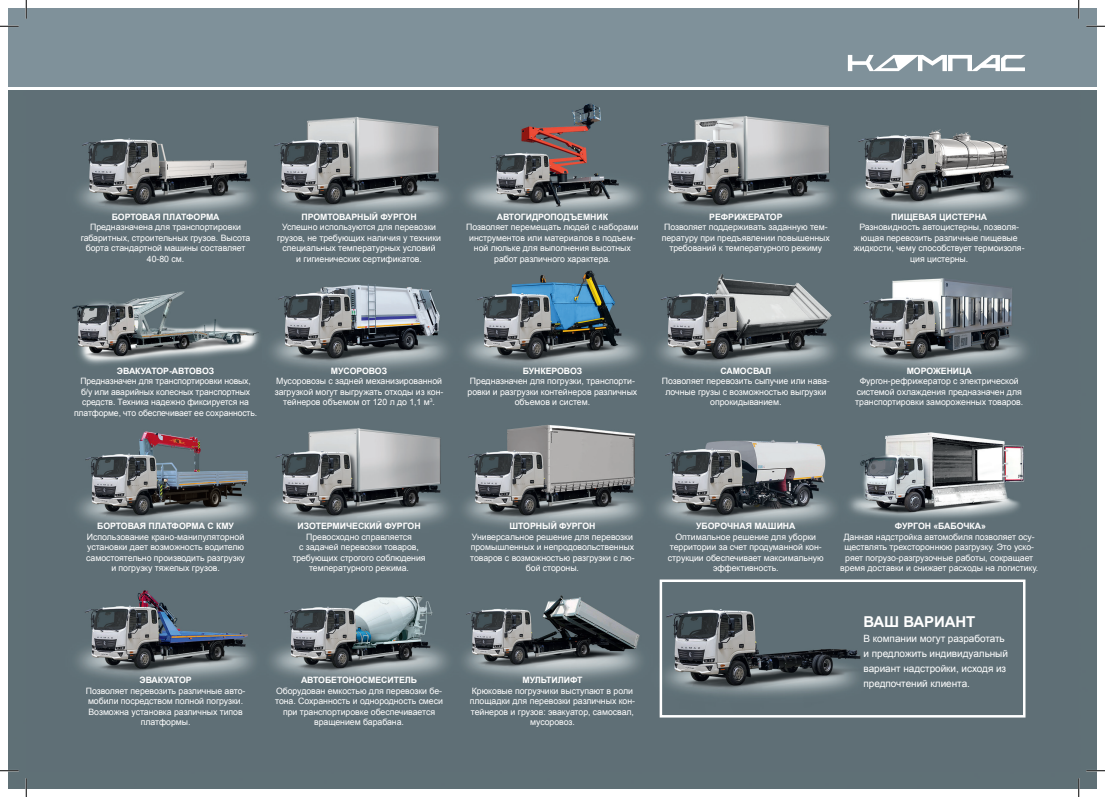
<style>
.page{position:relative;width:1105px;height:797px;background:#fff}
.page>*{position:absolute;margin:0;border:0;box-sizing:border-box;transform-origin:0 0}
.t1{font:700 15px "Arial";letter-spacing:-.005em;color:#fff}
.t2{font:10px/15px "Arial";letter-spacing:-.005em;color:#fff}
.t3{font:8.75px/10.5px "Arial";letter-spacing:-.005em;color:#fff;text-align:center}
.t4{font:700 8.75px "Arial";letter-spacing:-.005em;color:#fff}
</style>
<div class="page">
<div style="left:9px;top:9px;width:1087px;height:79px;background:#7f919a"></div>
<hr style="left:9px;top:87px;width:1087px;height:3px;background:#fff">
<svg style="left:848px;top:55px;width:177px;height:16px"></svg>
<img style="left:9px;top:90px;width:1087px;height:698px">
<div style="left:660px;top:579px;width:365px;height:138px;border:2px solid #fff"></div>
<svg style="left:0;top:25px;width:19px;height:2px"></svg>
<svg style="left:1086px;top:25px;width:19px;height:2px"></svg>
<svg style="left:0;top:770px;width:19px;height:1px"></svg>
<svg style="left:1086px;top:770px;width:19px;height:1px"></svg>
<svg style="left:25px;top:0;width:2px;height:19px"></svg>
<svg style="left:25px;top:778px;width:2px;height:19px"></svg>
<svg style="left:1078px;top:0;width:1px;height:19px"></svg>
<svg style="left:1078px;top:778px;width:1px;height:19px"></svg>
<p class="t4" style="left:112px;top:211px;width:109px">БОРТОВАЯ ПЛАТФОРМА</p>
<p class="t3" style="left:81px;top:222px;width:171px">Предназначена для транспортировки габаритных, строительных грузов. Высота борта стандартной машины составляет<br>40-80 см.</p>
<p class="t4" style="left:301px;top:211px;width:117px">ПРОМТОВАРНЫЙ ФУРГОН</p>
<p class="t3" style="left:277px;top:222px;width:165px">Успешно используются для перевозки грузов, не требующих наличия у техники специальных температурных условий<br>и гигиенических сертификатов.</p>
<p class="t4" style="left:497px;top:211px;width:113px">АВТОГИДРОПОДЪЕМНИК</p>
<p class="t3" style="left:466px;top:222px;width:174px">Позволяет перемещать людей с наборами инструментов или материалов в подъем&shy;ной люльке для выполнения высотных работ различного характера.</p>
<p class="t4" style="left:709px;top:211px;width:75px">РЕФРИЖЕРАТОР</p>
<p class="t3" style="left:662px;top:222px;width:170px">Позволяет поддерживать заданную тем&shy;пературу при предъявлении повышенных требований к температурного режиму</p>
<p class="t4" style="left:891px;top:211px;width:98px">ПИЩЕВАЯ ЦИСТЕРНА</p>
<p class="t3" style="left:854px;top:222px;width:172px">Разновидность автоцистерны, позволя&shy;ющая перевозить различные пищевые жидкости, чему способствует термоизоля&shy;ция цистерны.</p>
<p class="t4" style="left:117px;top:365px;width:99px">ЭВАКУАТОР-АВТОВОЗ</p>
<p class="t3" style="left:74px;top:376px;width:185px">Предназначен для транспортировки новых, б/у или аварийных колесных транспортных средств. Техника надежно фиксируется на платформе, что обеспечивает ее сохранность.</p>
<p class="t4" style="left:331px;top:365px;width:58px">МУСОРОВОЗ</p>
<p class="t3" style="left:275px;top:376px;width:170px">Мусоровозы с задней механизированной загрузкой могут выгружать отходы из кон&shy;тейнеров объемом от 120 л до 1,1 м<sup>3</sup>.</p>
<p class="t4" style="left:523px;top:365px;width:61px">БУНКЕРОВОЗ</p>
<p class="t3" style="left:468px;top:376px;width:171px">Предназначен для погрузки, транспорти&shy;ровки и разгрузки контейнеров различных объемов и систем.</p>
<p class="t4" style="left:720px;top:365px;width:52px">САМОСВАЛ</p>
<p class="t3" style="left:662px;top:376px;width:169px">Позволяет перевозить сыпучие или нава&shy;лочные грузы с возможностью выгрузки опрокидыванием.</p>
<p class="t4" style="left:907px;top:365px;width:67px">МОРОЖЕНИЦА</p>
<p class="t3" style="left:855px;top:376px;width:169px">Фургон-рефрижератор с электрической системой охлаждения предназначен для транспортировки замороженных товаров.</p>
<p class="t4" style="left:97px;top:520px;width:138px">БОРТОВАЯ ПЛАТФОРМА С КМУ</p>
<p class="t3" style="left:86px;top:531px;width:160px">Использование крано-манипуляторной установки дает возможность водителю самостоятельно производить разгрузку и погрузку тяжелых грузов.</p>
<p class="t4" style="left:297px;top:520px;width:125px">ИЗОТЕРМИЧЕСКИЙ ФУРГОН</p>
<p class="t3" style="left:292px;top:531px;width:135px">Превосходно справляется<br>с задачей перевозки товаров, требующих строгого соблюдения температурного режима.</p>
<p class="t4" style="left:509px;top:520px;width:87px">ШТОРНЫЙ ФУРГОН</p>
<p class="t3" style="left:470px;top:531px;width:166px">Универсальное решение для перевозки промышленных и непродовольственных товаров с возможностью разгрузки с лю&shy;бой стороны.</p>
<p class="t4" style="left:140px;top:674px;width:54px">ЭВАКУАТОР</p>
<p class="t3" style="left:86px;top:685px;width:161px">Позволяет перевозить различные авто&shy;мобили посредством полной погрузки.<br>Возможна установка различных типов платформы.</p>
<p class="t4" style="left:301px;top:674px;width:118px">АВТОБЕТОНОСМЕСИТЕЛЬ</p>
<p class="t3" style="left:275px;top:685px;width:169px">Оборудован емкостью для перевозки бе&shy;тона. Сохранность и однородность смеси при транспортировке обеспечивается вращением барабана.</p>
<p class="t4" style="left:522px;top:674px;width:62px">МУЛЬТИЛИФТ</p>
<p class="t3" style="left:470px;top:685px;width:167px">Крюковые погрузчики выступают в роли площадки для перевозки различных кон&shy;тейнеров и грузов: эвакуатор, самосвал, мусоровоз.</p>
<p class="t4" style="left:696px;top:520px;width:101px">УБОРОЧНАЯ МАШИНА</p>
<p class="t3" style="left:668px;top:531px;width:157px">Оптимальное решение для уборки территории за счет продуманной кон&shy;струкции обеспечивает максимальную эффективность.</p>
<p class="t4" style="left:895px;top:520px;width:93px">ФУРГОН «БАБОЧКА»</p>
<p class="t3" style="left:840px;top:531px;width:199px">Данная надстройка автомобиля позволяет осу&shy;ществлять трехстороннюю разгрузку. Это уско&shy;ряет погрузо-разгрузочные работы, сокращает время доставки и снижает расходы на логистику.</p>
<h1 class="t1" style="left:863px;top:611px;width:113px">ВАШ ВАРИАНТ</h1>
<p class="t2" style="left:863px;top:630px;width:146px">В компании могут разработать и предложить индивидуальный вариант надстройки, исходя из предпочтений клиента.</p>
</div>
